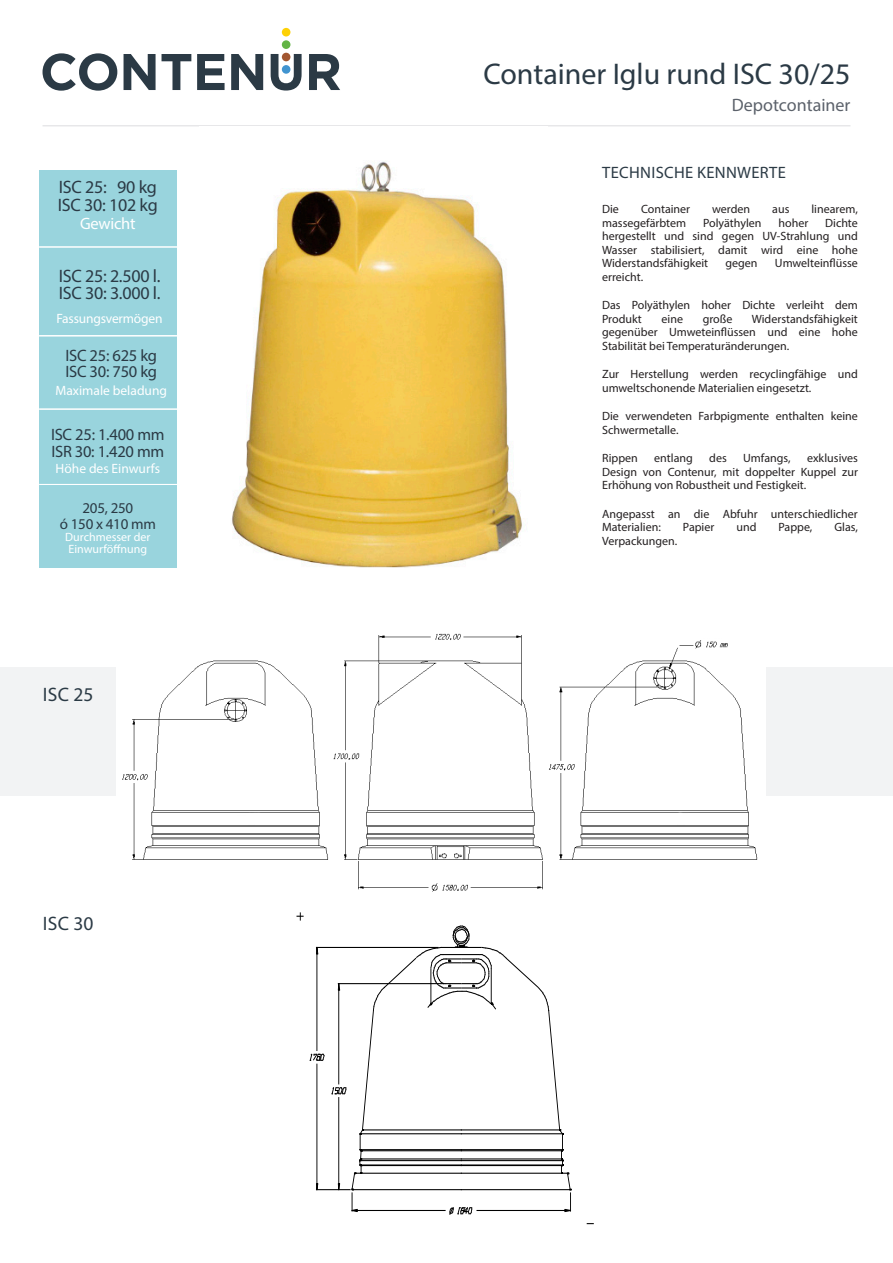
<style>
.page{position:relative;width:893px;height:1263px;background:#fff}
.page>*{position:absolute;margin:0;border:0;box-sizing:border-box;transform-origin:0 0}
.t1{font:30px "Myriad Pro";color:#2b3a45}
.t2{font:19.5px "Myriad Pro";letter-spacing:.02em;color:#2b3a45}
.t3{font:18px "Myriad Pro";letter-spacing:-.015em;color:#2b3a45}
.t4{font:18px "Myriad Pro";color:#5c626b}
.t5{font:16.5px "Myriad Pro";letter-spacing:-.015em;color:#2b3a45}
.t6{font:16.5px "Myriad Pro";letter-spacing:.02em;color:#2b3a45}
.t7{font:16.5px "Myriad Pro";letter-spacing:-.015em;color:#fff}
.t8{font:15px "Myriad Pro";letter-spacing:-.015em;color:#2b3a45}
.t9{font:13.5px "Myriad Pro";color:#fff}
.No_Spacing{font:12px/13.5px "Myriad Pro";color:#231f20}
.t10{font:12px "Myriad Pro";color:#fff}
</style>
<div class="page">
<div style="left:0;top:668px;width:893px;height:128px;background:#f2f3f4"></div>
<svg style="left:43px;top:53px;width:74px;height:38px"></svg>
<svg style="left:124px;top:54px;width:32px;height:36px"></svg>
<svg style="left:162px;top:54px;width:29px;height:36px"></svg>
<svg style="left:197px;top:54px;width:28px;height:36px"></svg>
<svg style="left:231px;top:54px;width:32px;height:36px"></svg>
<svg style="left:309px;top:54px;width:31px;height:36px"></svg>
<svg style="left:271px;top:54px;width:31px;height:37px"></svg>
<div style="left:282px;top:40px;width:8px;height:9px;background:#63b445;border-radius:50%"></div>
<div style="left:282px;top:28px;width:8px;height:9px;background:#fed105;border-radius:50%"></div>
<div style="left:282px;top:65px;width:8px;height:9px;background:#4194d0;border-radius:50%"></div>
<img style="left:116px;top:633px;width:649px;height:259px">
<hr style="left:43px;top:125px;width:807px;height:1px;background:#dcdddf">
<img style="left:232px;top:161px;width:290px;height:407px">
<div style="left:39px;top:402px;width:138px;height:106px;background:#99d4dd"></div>
<div style="left:39px;top:296px;width:138px;height:106px;background:#99d4dd"></div>
<div style="left:39px;top:171px;width:138px;height:164px;background:#99d4dd"></div>
<hr style="left:39px;top:408px;width:141px;height:2px;background:#fff">
<hr style="left:39px;top:335px;width:141px;height:2px;background:#fff">
<hr style="left:39px;top:246px;width:141px;height:2px;background:#fff">
<hr style="left:39px;top:484px;width:141px;height:1px;background:#fff">
<div style="left:39px;top:485px;width:138px;height:83px;background:#99d4dd"></div>
<svg style="left:310px;top:1053px;width:15px;height:8px"></svg>
<hr style="left:316px;top:1189px;width:34px;height:1px;background:#000">
<hr style="left:316px;top:947px;width:122px;height:1px;background:#000">
<hr style="left:317px;top:1064px;width:1px;height:126px;background:#000">
<hr style="left:317px;top:947px;width:1px;height:103px;background:#000">
<svg style="left:331px;top:925px;width:240px;height:290px"></svg>
<svg style="left:297px;top:913px;width:6px;height:7px"></svg>
<p class="t3" style="left:59px;top:176px;width:100px">ISC 25: 90 kg</p>
<p class="t3" style="left:58px;top:194px;width:101px">ISC 30: 102 kg</p>
<p class="t7" style="left:80px;top:214px;width:57px">Gewicht</p>
<p class="t3" style="left:59px;top:265px;width:103px">ISC 25: 2.500 l.</p>
<p class="t3" style="left:59px;top:282px;width:103px">ISC 30: 3.000 l.</p>
<p class="t9" style="left:57px;top:310px;width:108px">Fassungsvermögen</p>
<p class="t5" style="left:65px;top:345px;width:93px">ISC 25: 625 kg</p>
<p class="t5" style="left:65px;top:361px;width:93px">ISC 30: 750 kg</p>
<p class="t9" style="left:55px;top:382px;width:113px">Maximale beladung</p>
<p class="t5" style="left:51px;top:424px;width:115px">ISC 25: 1.400 mm</p>
<p class="t5" style="left:51px;top:441px;width:114px">ISR 30: 1.420 mm</p>
<p class="t9" style="left:56px;top:460px;width:106px">Höhe des Einwurfs</p>
<p class="t8" style="left:82px;top:498px;width:52px">205, 250</p>
<p class="t8" style="left:60px;top:515px;width:98px">ó 150 x 410 mm</p>
<p class="t10" style="left:65px;top:530px;width:87px">Durchmesser der</p>
<p class="t10" style="left:69px;top:542px;width:80px">Einwurföffnung</p>
<p class="t2" style="left:43px;top:683px;width:52px">ISC 25</p>
<p class="t2" style="left:43px;top:912px;width:52px">ISC 30</p>
<p class="t1" style="left:483px;top:55px;width:369px">Container Iglu rund ISC 30/25</p>
<p class="t4" style="left:732px;top:94px;width:120px">Depotcontainer</p>
<p class="t6" style="left:602px;top:162px;width:185px">TECHNISCHE KENNWERTE</p>
<p class="No_Spacing" style="left:602px;top:202px;width:18px">Die</p>
<p class="No_Spacing" style="left:641px;top:202px;width:51px">Container</p>
<p class="No_Spacing" style="left:712px;top:202px;width:39px">werden</p>
<p class="No_Spacing" style="left:772px;top:202px;width:19px">aus</p>
<p class="No_Spacing" style="left:811px;top:202px;width:48px">linearem,</p>
<p class="No_Spacing" style="left:602px;top:216px;width:86px">massegefärbtem</p>
<p class="No_Spacing" style="left:703px;top:216px;width:60px">Polyäthylen</p>
<p class="No_Spacing" style="left:778px;top:216px;width:31px">hoher</p>
<p class="No_Spacing" style="left:602px;top:216px;width:257px;text-align:justify;text-indent:223px">Dichte hergestellt und sind gegen UV-Strahlung und Wasser stabilisiert, damit wird eine hohe Widerstandsfähigkeit</p>
<p class="No_Spacing" style="left:725px;top:256px;width:34px">gegen</p>
<p class="No_Spacing" style="left:775px;top:256px;width:84px">Umwelteinflüsse</p>
<p class="No_Spacing" style="left:602px;top:270px;width:43px">erreicht.</p>
<p class="No_Spacing" style="left:602px;top:298px;width:257px">Das Polyäthylen hoher Dichte verleiht dem<br>Produkt</p>
<p class="No_Spacing" style="left:602px;top:312px;width:257px;text-align:justify;text-indent:150px">Widerstandsfähigkeit gegenüber Umweteinflüssen und eine hohe Stabilität bei Temperaturänderungen.</p>
<p class="No_Spacing" style="left:602px;top:367px;width:257px">Zur Herstellung werden recyclingfähige und umweltschonende Materialien eingesetzt.</p>
<p class="No_Spacing" style="left:602px;top:409px;width:257px">Die verwendeten Farbpigmente enthalten keine<br>Schwermetalle.</p>
<p class="No_Spacing" style="left:602px;top:451px;width:37px">Rippen</p>
<p class="No_Spacing" style="left:654px;top:451px;width:40px">entlang</p>
<p class="No_Spacing" style="left:709px;top:451px;width:19px">des</p>
<p class="No_Spacing" style="left:743px;top:451px;width:49px">Umfangs,</p>
<p class="No_Spacing" style="left:661px;top:312px;width:23px">eine</p>
<p class="No_Spacing" style="left:703px;top:312px;width:31px">große</p>
<p class="No_Spacing" style="left:602px;top:451px;width:257px;text-align:justify;text-indent:205px">exklusives Design von Contenur, mit doppelter Kuppel zur Erhöhung von Robustheit und Festigkeit.</p>
<p class="No_Spacing" style="left:602px;top:507px;width:257px">Angepasst an die Abfuhr unterschiedlicher<br>Materialien:</p>
<p class="No_Spacing" style="left:683px;top:520px;width:33px">Papier</p>
<p class="No_Spacing" style="left:736px;top:520px;width:22px">und</p>
<p class="No_Spacing" style="left:778px;top:520px;width:35px">Pappe,</p>
<p class="No_Spacing" style="left:834px;top:520px;width:25px">Glas,</p>
<p class="No_Spacing" style="left:602px;top:534px;width:77px">Verpackungen.</p>
</div>
